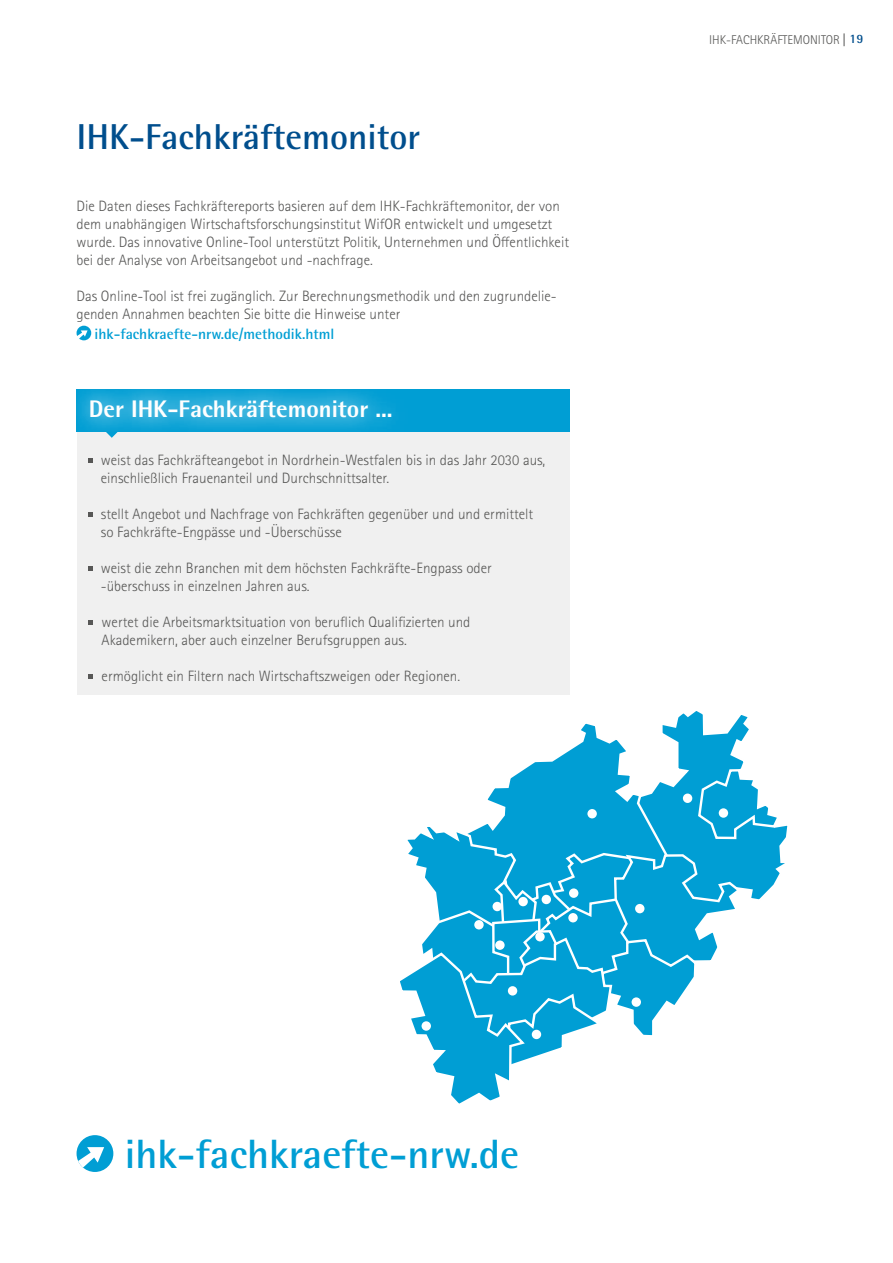
<style>
.page{position:relative;width:893px;height:1263px;background:#fff}
.page>*{position:absolute;margin:0;border:0;box-sizing:border-box;transform-origin:0 0}
.t1{font:700 40.95px "Rotis Semi Sans Std";color:#009ed4}
.t2{font:700 36px "Rotis Semi Sans Std";color:#004e8d}
.t3{font:800 24px "Rotis Semi Sans Std";color:#fff}
.t4{font:300 15px/18px "Rotis Sans Serif Pro";color:#575756}
.t5{font:700 15px "Rotis Semi Sans Pro";color:#009ed4}
.t6{font:300 12.75px "Rotis Sans Serif Pro";color:#575756}
.s1{font-family:"Frutiger";font-weight:400;font-stretch:condensed}
.s2{font-family:"Rotis Semi Sans Std";font-weight:700;color:#004e8d}
</style>
<div class="page">
<svg style="left:77px;top:326px;width:14px;height:14px"></svg>
<div style="left:77px;top:429px;width:493px;height:266px;background:#f0f0f0"></div>
<div style="left:77px;top:389px;width:493px;height:43px;background:#009ed4"></div>
<div style="left:63px;top:373px;width:352px;height:71px;background:#fff;opacity:.35"></div>
<div style="left:71px;top:381px;width:338px;height:55px;background:#fff;opacity:.75"></div>
<svg style="left:106px;top:432px;width:12px;height:6px"></svg>
<svg style="left:88px;top:458px;width:5px;height:4px"></svg>
<svg style="left:88px;top:512px;width:5px;height:4px"></svg>
<svg style="left:88px;top:566px;width:5px;height:4px"></svg>
<svg style="left:88px;top:620px;width:5px;height:4px"></svg>
<svg style="left:88px;top:674px;width:5px;height:4px"></svg>
<div style="left:77px;top:1135px;width:36px;height:37px;background:#009ed4;border-radius:50%"></div>
<svg style="left:78px;top:1147px;width:26px;height:20px"></svg>
<svg style="left:400px;top:711px;width:388px;height:393px"></svg>
<div style="left:422px;top:1021px;width:9px;height:10px;background:#fff;border-radius:50%"></div>
<div style="left:508px;top:986px;width:9px;height:9px;background:#fff;border-radius:50%"></div>
<div style="left:535px;top:932px;width:10px;height:9px;background:#fff;border-radius:50%"></div>
<div style="left:569px;top:888px;width:9px;height:10px;background:#fff;border-radius:50%"></div>
<div style="left:568px;top:913px;width:10px;height:9px;background:#fff;border-radius:50%"></div>
<div style="left:719px;top:808px;width:9px;height:10px;background:#fff;border-radius:50%"></div>
<div style="left:635px;top:904px;width:9px;height:9px;background:#fff;border-radius:50%"></div>
<div style="left:683px;top:793px;width:9px;height:10px;background:#fff;border-radius:50%"></div>
<div style="left:587px;top:809px;width:10px;height:9px;background:#fff;border-radius:50%"></div>
<div style="left:542px;top:895px;width:9px;height:9px;background:#fff;border-radius:50%"></div>
<div style="left:518px;top:897px;width:10px;height:9px;background:#fff;border-radius:50%"></div>
<svg style="left:495px;top:940px;width:10px;height:10px"></svg>
<div style="left:493px;top:902px;width:9px;height:9px;background:#fff;border-radius:50%"></div>
<div style="left:532px;top:1030px;width:9px;height:9px;background:#fff;border-radius:50%"></div>
<div style="left:632px;top:997px;width:9px;height:10px;background:#fff;border-radius:50%"></div>
<div style="left:474px;top:920px;width:10px;height:9px;background:#fff;border-radius:50%"></div>
<h2 class="t2" style="left:77px;top:114px;width:345px">IHK-Fachkräftemonitor</h2>
<p class="t4" style="left:77px;top:198px;width:494px">Die Daten dieses Fachkräftereports basieren auf dem IHK-Fachkräftemonitor, der von dem unabhängigen Wirtschaftsforschungsinstitut WifOR entwickelt und umgesetzt wurde. Das innovative Online-Tool unterstützt Politik, Unternehmen und Öffentlichkeit bei der Analyse von Arbeitsangebot und -nachfrage.</p>
<p class="t4" style="left:77px;top:288px;width:482px">Das Online-Tool ist frei zugänglich. Zur Berechnungsmethodik und den zugrundelie&shy;genden Annahmen beachten Sie bitte die Hinweise unter</p>
<p class="t5" style="left:94px;top:325px;width:241px">ihk-fachkraefte-nrw.de/methodik.html</p>
<h3 class="t3" style="left:89px;top:394px;width:305px">Der IHK-Fachkräftemonitor ...</h3>
<p class="t4" style="left:101px;top:451px;width:446px">weist das Fachkräfteangebot in Nordrhein-Westfalen bis in das Jahr 2030 aus, einschließlich Frauenanteil und Durchschnittsalter.</p>
<p class="t4" style="left:101px;top:505px;width:434px">stellt Angebot und Nachfrage von Fachkräften gegenüber und und ermittelt so Fachkräfte-Engpässe und -Überschüsse</p>
<p class="t4" style="left:101px;top:559px;width:393px">weist die zehn Branchen mit dem höchsten Fachkräfte-Engpass oder -überschuss in einzelnen Jahren aus.</p>
<p class="t4" style="left:102px;top:613px;width:370px">wertet die Arbeitsmarktsituation von beruflich Qualifizierten und<br>Akademikern, aber auch einzelner Berufsgruppen aus.</p>
<p class="t4" style="left:102px;top:667px;width:360px">ermöglicht ein Filtern nach Wirtschaftszweigen oder Regionen.</p>
<p class="t6" style="left:709px;top:33px;width:156px">IHK-FACHKRÄFTEMONITOR <span class="s1">|</span> <span class="s2">19</span></p>
<h1 class="t1" style="left:125px;top:1129px;width:396px">ihk-fachkraefte-nrw.de</h1>
</div>
